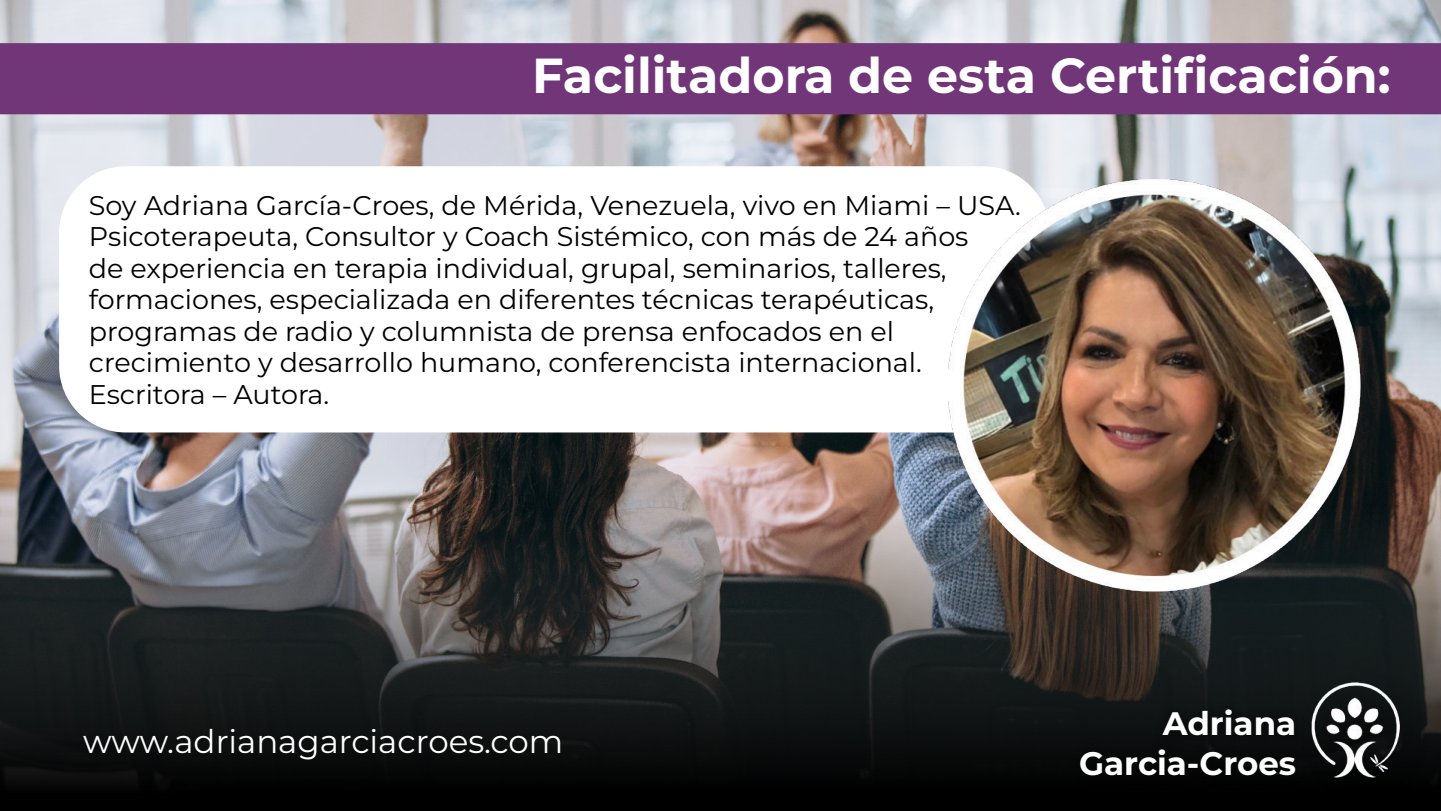
<style>
.page{position:relative;width:1441px;height:811px;background:#fff}
.page>*{position:absolute;margin:0;border:0;box-sizing:border-box;transform-origin:0 0}
.t1{font:700 49.12px "Montserrat";color:#fff}
.t2{font:32.47px "Montserrat";color:#fff}
.t3{font:700 32.47px/39.5px "Montserrat";color:#fff;text-align:right}
.t4{font:27px/31.5px "Montserrat";color:#000}
</style>
<div class="page">
<img style="left:0;top:0;width:1440px;height:505px">
<img style="left:0;top:505px;width:1440px;height:305px">
<div style="left:59px;top:166px;width:991px;height:266px;background:#fff;border-radius:67px"></div>
<div style="left:0;top:43px;width:1440px;height:71px;background:#713678"></div>
<img style="left:948px;top:179px;width:482px;height:625px">
<h1 class="t1" style="left:532px;top:45px;width:860px">Facilitadora de esta Certificación:</h1>
<p class="t4" style="left:89px;top:189px;width:934px">Soy Adriana García-Croes, de Mérida, Venezuela, vivo en Miami – USA.<br>Psicoterapeuta, Consultor y Coach Sistémico, con más de 24 años<br>de experiencia en terapia individual, grupal, seminarios, talleres, formaciones, especializada en diferentes técnicas terapéuticas, programas de radio y columnista de prensa enfocados en el crecimiento y desarrollo humano, conferencista internacional.<br>Escritora – Autora.</p>
<p class="t2" style="left:83px;top:721px;width:482px">www.adrianagarciacroes.com</p>
<p class="t3" style="left:1079px;top:703px;width:218px">Adriana<br>Garcia-Croes</p>
</div>
